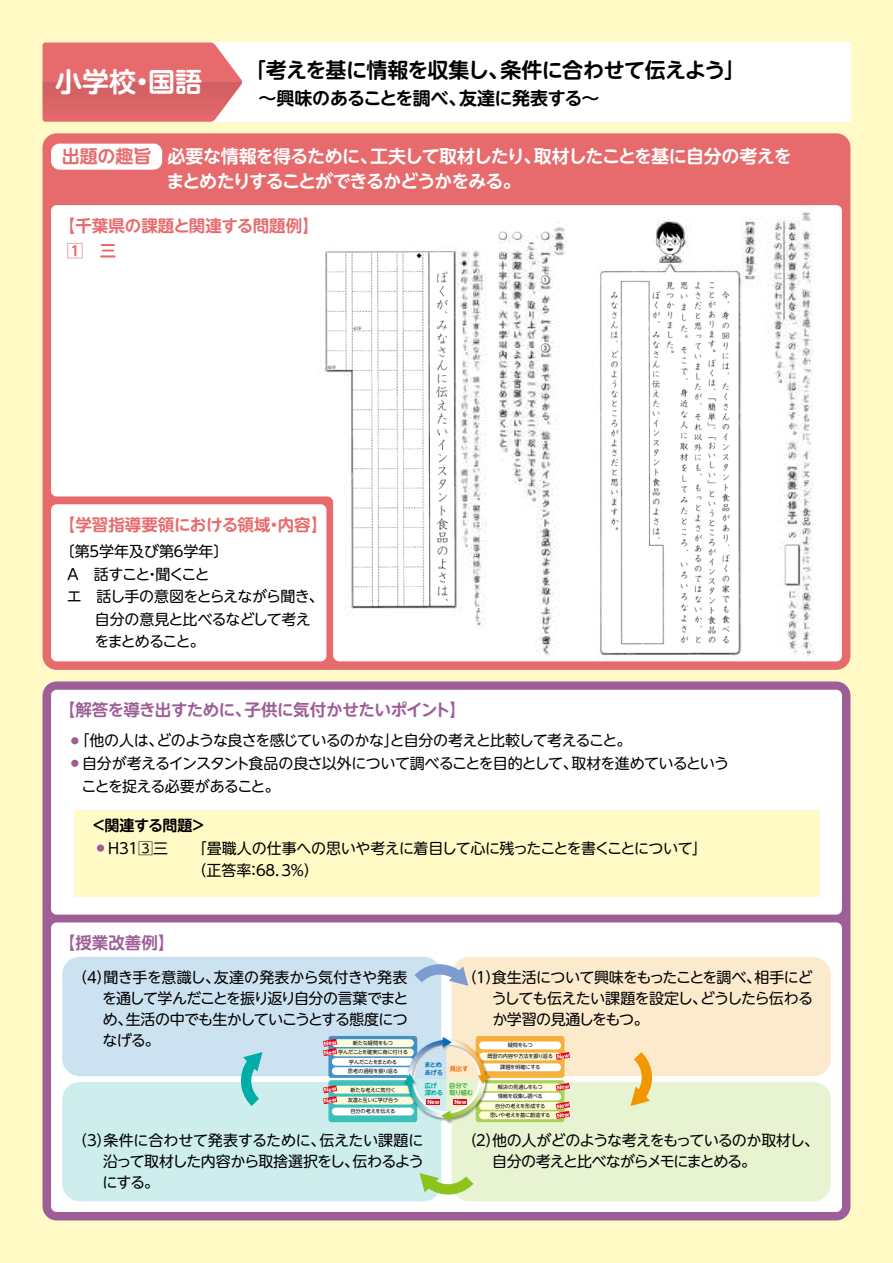
<style>
.page{position:relative;width:893px;height:1263px;background:#fffac6}
.page>*{position:absolute;margin:0;border:0;box-sizing:border-box;transform-origin:0 0}
.t1{font:700 27px "UD Shin M Go Pr 6 N De";color:#fff}
.t2{font:700 21px "UD Shin M Go Pr 6 N De";letter-spacing:-.03em;color:#000}
.t3{font:700 18px/25.5px "UD Shin M Go Pr 6 N De";letter-spacing:-.055em;color:#fff}
.t4{font:700 18px "UD Shin M Go Pr 6 N De";letter-spacing:-.025em;color:#000}
.t5{font:700 18px "UD Shin M Go Pr 6 N De";color:#e76b6d}
.t6{font:700 16.5px/25.5px "UD Shin M Go Pr 6 N De";color:#e76b6d}
.t7{font:700 16.5px "UD Shin M Go Pr 6 N De";letter-spacing:-.025em;color:#9e5f99}
.t8{font:15px/21px "UD Shin M Go Pr 6 N";letter-spacing:-.05em;color:#000;text-align:justify}
.t9{font:15px/22.5px "UD Shin M Go Pr 6 N";letter-spacing:-.03em;color:#000}
.t10{font:15px "UD Shin M Go Pr 6 N";letter-spacing:-.01em;color:#000}
.t11{font:15px "UD Shin M Go Pr 6 N";letter-spacing:-.105em;color:#000}
.t12{font:15px "UD Shin M Go Pr 6 N";letter-spacing:-.11em;color:#000}
.t13{font:700 15px "UD Shin M Go Pr 6 N De";letter-spacing:-.025em;color:#000}
.t14{font:700 6.3px/7.2px "UD Shin M Go Pr 6 N De";letter-spacing:-.025em;color:#44b034}
.t15{font:700 6.3px/7.2px "UD Shin M Go Pr 6 N De";letter-spacing:-.055em;color:#036eb8}
.t16{font:700 6.3px/7.2px "UD Shin M Go Pr 6 N De";color:#00a39e}
.t17{font:700 6.3px "UD Shin M Go Pr 6 N De";color:#ec6c00}
.t18{font:5.25px/9.3px "UD Shin M Go Pr 6 N";letter-spacing:-.04em;color:#000;text-align:center}
.t19{font:700 5.25px/9.1px "UD Shin Go Pr 6 N";color:#fff;text-align:center}
.s1{color:#9e5f99}
</style>
<div class="page">
<div style="left:211px;top:43px;width:639px;height:79px;background:#fff"></div>
<div style="left:43px;top:133px;width:807px;height:537px;background:#e76b6d;border-radius:14px"></div>
<div style="left:51px;top:205px;width:791px;height:456px;background:#fff"></div>
<div style="left:51px;top:504px;width:275px;height:157px;background:#fff;border-radius:6px"></div>
<div style="left:43px;top:681px;width:807px;height:539px;background:#9e5f99;border-radius:14px"></div>
<div style="left:51px;top:690px;width:791px;height:225px;background:#fff;border-radius:6px"></div>
<div style="left:51px;top:922px;width:791px;height:290px;background:#fff;border-radius:6px"></div>
<img style="left:318px;top:221px;width:248px;height:441px">
<img style="left:584px;top:205px;width:236px;height:457px">
<div style="left:62px;top:957px;width:379px;height:119px;background:#cde2f1;border-radius:18px"></div>
<div style="left:62px;top:1082px;width:379px;height:119px;background:#cdeeed;border-radius:18px"></div>
<div style="left:452px;top:957px;width:379px;height:119px;background:#fceacd;border-radius:18px"></div>
<div style="left:452px;top:1082px;width:379px;height:119px;background:#e8f3d2;border-radius:18px"></div>
<svg style="left:43px;top:43px;width:199px;height:79px;background:#e27274"></svg>
<div style="left:51px;top:144px;width:111px;height:26px;background:#fff;border-radius:9px"></div>
<div style="left:65px;top:731px;width:20px;height:19px;border:6px solid #fff;border-radius:50%"></div>
<div style="left:65px;top:754px;width:20px;height:19px;border:6px solid #fff;border-radius:50%"></div>
<div style="left:74px;top:809px;width:745px;height:87px;background:#fffac6"></div>
<div style="left:91px;top:838px;width:19px;height:20px;border:6px solid #fffac6;border-radius:50%"></div>
<svg style="left:328px;top:1036px;width:89px;height:42px"></svg>
<div style="left:332px;top:1039px;width:82px;height:8px;background:#fffcda;border-radius:4px"></div>
<div style="left:332px;top:1048px;width:82px;height:8px;background:#fffcda;border-radius:4px"></div>
<div style="left:332px;top:1058px;width:82px;height:8px;background:#fff;border-radius:4px"></div>
<div style="left:332px;top:1067px;width:82px;height:8px;background:#fff;border-radius:4px"></div>
<svg style="left:328px;top:1080px;width:89px;height:42px"></svg>
<div style="left:332px;top:1086px;width:82px;height:7px;background:#fffcda;border-radius:4px"></div>
<div style="left:332px;top:1097px;width:82px;height:7px;background:#fffcda;border-radius:4px"></div>
<div style="left:332px;top:1107px;width:82px;height:8px;background:#fff;border-radius:4px"></div>
<svg style="left:476px;top:1036px;width:88px;height:42px"></svg>
<div style="left:479px;top:1041px;width:82px;height:8px;background:#fff;border-radius:4px"></div>
<div style="left:479px;top:1052px;width:82px;height:8px;background:#fffcda;border-radius:4px"></div>
<div style="left:479px;top:1063px;width:82px;height:8px;background:#fff;border-radius:4px"></div>
<svg style="left:476px;top:1080px;width:88px;height:42px"></svg>
<div style="left:479px;top:1083px;width:82px;height:8px;background:#fffcda;border-radius:4px"></div>
<div style="left:479px;top:1093px;width:82px;height:7px;background:#fff;border-radius:4px"></div>
<div style="left:479px;top:1102px;width:82px;height:8px;background:#fffcda;border-radius:4px"></div>
<div style="left:479px;top:1111px;width:82px;height:8px;background:#fffcda;border-radius:4px"></div>
<img style="left:403px;top:1035px;width:89px;height:89px">
<img style="left:404px;top:1037px;width:85px;height:84px">
<div style="left:454px;top:1099px;width:13px;height:5px;background:#e50011"></div>
<div style="left:427px;top:1099px;width:13px;height:5px;background:#e50011"></div>
<svg style="left:556px;top:1101px;width:14px;height:18px"></svg>
<svg style="left:630px;top:1052px;width:25px;height:54px"></svg>
<svg style="left:419px;top:1173px;width:54px;height:21px"></svg>
<svg style="left:414px;top:964px;width:54px;height:22px"></svg>
<svg style="left:238px;top:1052px;width:25px;height:54px"></svg>
<svg style="left:556px;top:1052px;width:14px;height:8px"></svg>
<svg style="left:556px;top:1083px;width:14px;height:8px"></svg>
<svg style="left:323px;top:1085px;width:14px;height:19px"></svg>
<svg style="left:323px;top:1039px;width:14px;height:17px"></svg>
<h1 class="t1" style="left:55px;top:59px;width:148px">小学校・国語</h1>
<h2 class="t2" style="left:245px;top:52px;width:502px">「考えを基に情報を収集し、条件に合わせて伝えよう」</h2>
<p class="t4" style="left:259px;top:83px;width:343px">～興味のあることを調べ、友達に発表する～</p>
<p class="t5" style="left:62px;top:141px;width:91px">出題の趣旨</p>
<p class="t3" style="left:166px;top:142px;width:627px">必要な情報を得るために、工夫して取材したり、取材したことを基に自分の考えをまとめたりすることができるかどうかをみる。</p>
<p class="t6" style="left:67px;top:212px;width:254px;text-indent:-8px">【千葉県の課題と関連する問題例】<br>1　三</p>
<p class="t6" style="left:59px;top:511px;width:270px">【学習指導要領における領域・内容】</p>
<p class="t10" style="left:59px;top:539px;width:171px">〔第５学年及び第６学年〕</p>
<p class="t11" style="left:66px;top:561px;width:146px">Ａ　話すこと・聞くこと</p>
<p class="t8" style="left:67px;top:585px;width:259px">エ　話し手の意図をとらえながら聞き、</p>
<p class="t8" style="left:95px;top:608px;width:217px">自分の意見と比べるなどして考え</p>
<p class="t12" style="left:94px;top:629px;width:112px">をまとめること。</p>
<p class="t7" style="left:59px;top:696px;width:409px">【解答を導き出すために、子供に気付かせたいポイント】</p>
<p class="t8" style="left:67px;top:729px;width:565px"><span class="s1">●</span>「他の人は、どのような良さを感じているのかな」と自分の考えと比較して考えること。</p>
<p class="t8" style="left:67px;top:751px;width:663px;line-height:22.5px"><span class="s1">●</span>自分が考えるインスタント食品の良さ以外について調べることを目的として、取材を進めているという　ことを捉える必要があること。</p>
<p class="t13" style="left:91px;top:813px;width:116px">＜関連する問題＞</p>
<p class="t8" style="left:93px;top:837px;width:77px"><span class="s1">●</span>Ｈ３１3三</p>
<p class="t9" style="left:192px;top:836px;width:517px">「畳職人の仕事への思いや考えに着目して心に残ったことを書くことについて」（正答率：６８．３％）</p>
<p class="t7" style="left:59px;top:929px;width:118px">【授業改善例】</p>
<p class="t8" style="left:102px;top:966px;width:308px;text-indent:-30px">（４）聞き手を意識し、友達の発表から気付きや発表を通して学んだことを振り返り自分の言葉でまとめ、生活の中でも生かしていこうとする態度につなげる。</p>
<p class="t8" style="left:492px;top:966px;width:323px;text-indent:-30px">（１）食生活について興味をもったことを調べ、相手にどうしても伝えたい課題を設定し、どうしたら伝わるか学習の見通しをもつ。</p>
<p class="t18" style="left:338px;top:1038px;width:71px">新たな疑問をもつ<br>学んだことを確実に身に付ける学んだことをまとめる<br>思考の過程を振り返る</p>
<p class="t18" style="left:348px;top:1084px;width:52px;line-height:10.9px">新たな考えに気付く友達と互いに学び合う自分の考えを伝える</p>
<p class="t18" style="left:487px;top:1039px;width:67px;line-height:10.9px">疑問をもつ<br>既習の内容や方法を振り返る課題を明確にする</p>
<p class="t18" style="left:490px;top:1082px;width:62px">解決の見通しをもつ<br>情報を収集し調べる<br>自分の考えを形成する<br>思いや考えを基に創造する</p>
<p class="t15" style="left:424px;top:1061px;width:20px">まとめあげる</p>
<p class="t17" style="left:450px;top:1063px;width:20px">見出す</p>
<p class="t19" style="left:427px;top:1097px;width:14px">New</p>
<p class="t19" style="left:454px;top:1097px;width:14px">New</p>
<p class="t16" style="left:425px;top:1081px;width:20px">広げ深める</p>
<p class="t14" style="left:449px;top:1081px;width:25px">自分で取り組む</p>
<p class="t19" style="left:555px;top:1102px;width:15px;rotate:-10deg">New<br>New</p>
<p class="t8" style="left:103px;top:1129px;width:323px;text-indent:-30px">（３）条件に合わせて発表するために、伝えたい課題に沿って取材した内容から取捨選択をし、伝わるようにする。</p>
<p class="t8" style="left:492px;top:1129px;width:328px;text-indent:-30px">（２）他の人がどのような考えをもっているのか取材し、自分の考えと比べながらメモにまとめる。</p>
</div>
